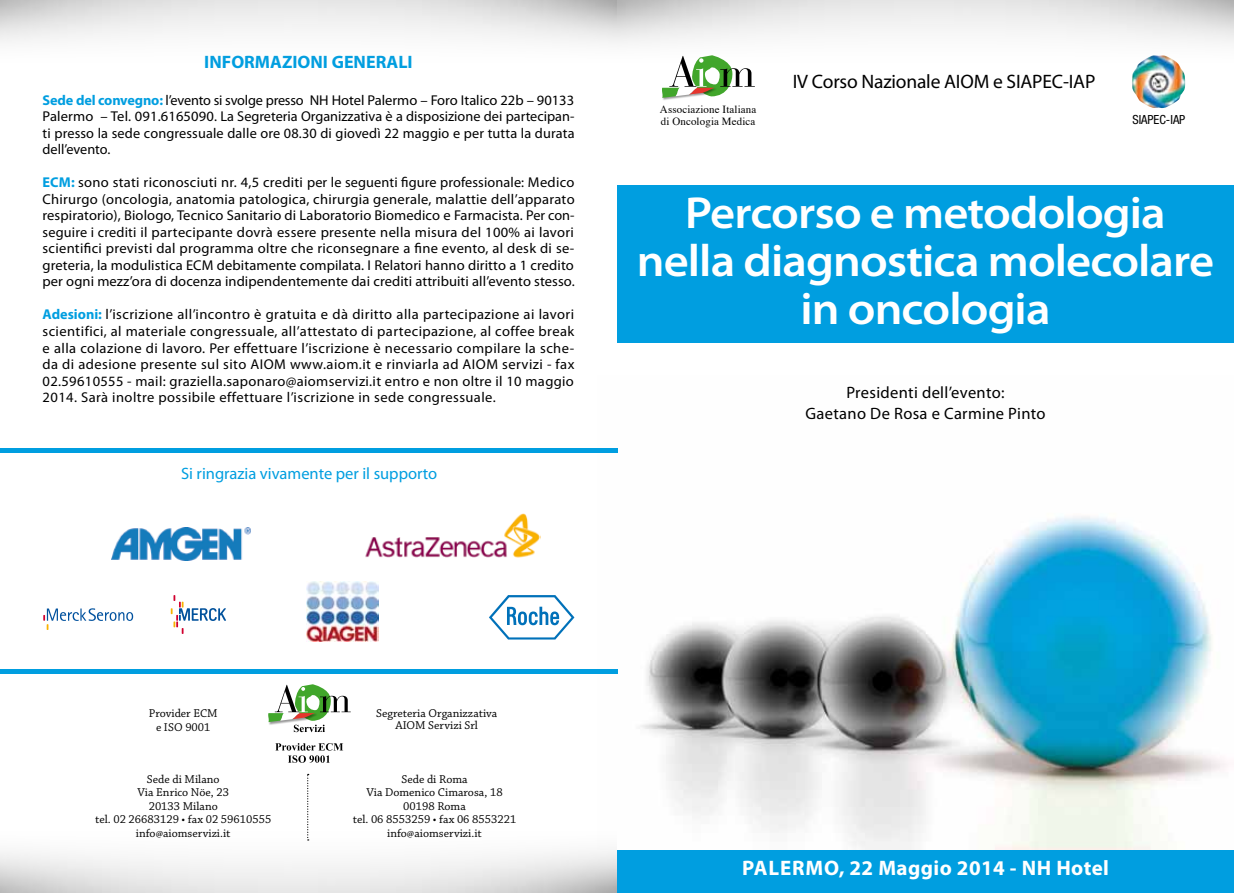
<style>
.page{position:relative;width:1234px;height:893px;background:#fff}
.page>*{position:absolute;margin:0;border:0;box-sizing:border-box;transform-origin:0 0}
.t1{font:600 semi-expanded 45px/48px "Myriad Pro";letter-spacing:-.02em;color:#fff;text-align:center}
.t2{font:700 21px "Myriad Pro";letter-spacing:.02em;color:#fff}
.t3{font:19.5px "Myriad Pro";letter-spacing:-.01em;color:#000}
.t4{font:700 18px "Myriad Pro";color:#009ee0}
.t5{font:16.5px/21px "Myriad Pro";letter-spacing:.02em;color:#000;text-align:center}
.t6{font:16.5px "Myriad Pro";color:#009ee0}
.t7{font:14.25px/16.5px "Myriad Pro";letter-spacing:.01em;color:#000;text-align:justify}
.t8{font:condensed 12.6px "Helvetica Neue LT Std";color:#000}
.t9{font:12px/13.5px "Chaparral Pro";color:#000;text-align:center}
.t10{font:10.95px/12.3px "Times";letter-spacing:.01em;color:#000}
.s1{font-weight:700;color:#009ee0}
</style>
<div class="page">
<img style="left:597px;top:448px;width:630px;height:401px">
<div style="left:617px;top:850px;width:616px;height:43px;background:#009ee0"></div>
<svg style="left:275px;top:743px;width:68px;height:20px"></svg>
<div style="left:268px;top:713px;width:55px;height:33px;background:#fff"></div>
<svg style="left:268px;top:684px;width:82px;height:48px"></svg>
<svg style="left:307px;top:774px;width:2px;height:54px"></svg>
<div style="left:661px;top:88px;width:62px;height:15px;background:#000;opacity:.4"></div>
<svg style="left:661px;top:64px;width:93px;height:34px"></svg>
<img style="left:1132px;top:64px;width:53px;height:44px">
<div style="left:617px;top:185px;width:616px;height:157px;background:#009ee0"></div>
<hr style="left:0;top:449px;width:617px;height:4px;background:#009ee0">
<hr style="left:0;top:669px;width:617px;height:4px;background:#009ee0">
<img style="left:0;top:0;width:1233px;height:64px">
<img style="left:0;top:829px;width:617px;height:64px">
<svg style="left:171px;top:595px;width:55px;height:39px"></svg>
<svg style="left:43px;top:608px;width:90px;height:22px"></svg>
<svg style="left:489px;top:595px;width:85px;height:44px"></svg>
<img style="left:111px;top:528px;width:139px;height:32px">
<img style="left:365px;top:513px;width:175px;height:45px">
<img style="left:306px;top:582px;width:72px;height:60px">
<p class="t4" style="left:204px;top:50px;width:210px">INFORMAZIONI GENERALI</p>
<p class="t7" style="left:43px;top:92px;width:533px"><span class="s1">Sede del convegno:</span> l’evento si svolge presso NH Hotel Palermo – Foro Italico 22b – 90133<br>Palermo – Tel. 091.6165090. La Segreteria Organizzativa è a disposizione dei partecipan&shy;ti presso la sede congressuale dalle ore 08.30 di giovedì 22 maggio e per tutta la durata dell’evento.</p>
<p class="t7" style="left:43px;top:174px;width:533px"><span class="s1">ECM:</span> sono stati riconosciuti nr. 4,5 crediti per le seguenti figure professionale: Medico Chirurgo (oncologia, anatomia patologica, chirurgia generale, malattie dell’apparato respiratorio), Biologo, Tecnico Sanitario di Laboratorio Biomedico e Farmacista. Per con&shy;seguire i crediti il partecipante dovrà essere presente nella misura del 100% ai lavori scientifici previsti dal programma oltre che riconsegnare a fine evento, al desk di se&shy;greteria, la modulistica ECM debitamente compilata. I Relatori hanno diritto a 1 credito per ogni mezz’ora di docenza indipendentemente dai crediti attribuiti all’evento stesso.</p>
<p class="t7" style="left:43px;top:306px;width:533px"><span class="s1">Adesioni:</span> l’iscrizione all’incontro è gratuita e dà diritto alla partecipazione ai lavori scientifici, al materiale congressuale, all’attestato di partecipazione, al coffee break e alla colazione di lavoro. Per effettuare l’iscrizione è necessario compilare la sche&shy;da di adesione presente sul sito AIOM www.aiom.it e rinviarla ad AIOM servizi - fax 02.59610555 - mail: graziella.saponaro@aiomservizi.it entro e non oltre il 10 maggio 2014. Sarà inoltre possibile effettuare l’iscrizione in sede congressuale.</p>
<p class="t6" style="left:181px;top:463px;width:258px">Si ringrazia vivamente per il supporto</p>
<p class="t10" style="left:659px;top:102px;width:98px">Associazione Italiana di Oncologia Medica</p>
<h3 class="t3" style="left:792px;top:69px;width:304px">IV Corso Nazionale AIOM e SIAPEC-IAP</h3>
<p class="t8" style="left:1132px;top:112px;width:54px">SIAPEC-IAP</p>
<h1 class="t1" style="left:636px;top:188px;width:578px">Percorso e metodologia nella diagnostica molecolare in oncologia</h1>
<p class="t5" style="left:805px;top:381px;width:241px">Presidenti dell’evento:<br>Gaetano De Rosa e Carmine Pinto</p>
<p class="t9" style="left:149px;top:706px;width:70px;line-height:14.4px">Provider ECM e ISO 9001</p>
<p class="t9" style="left:376px;top:707px;width:123px;line-height:12px">Segreteria Organizzativa<br>AIOM Servizi Srl</p>
<p class="t9" style="left:95px;top:773px;width:177px">Sede di Milano<br>Via Enrico Nöe, 23<br>20133 Milano<br>tel. 02 26683129 • fax 02 59610555 info@aiomservizi.it</p>
<p class="t9" style="left:353px;top:773px;width:165px">Sede di Roma<br>Via Domenico Cimarosa, 18<br>00198 Roma<br>tel. 06 8553259 • fax 06 8553221 info@aiomservizi.it</p>
<h2 class="t2" style="left:742px;top:854px;width:368px">PALERMO, 22 Maggio 2014 - NH Hotel</h2>
</div>
